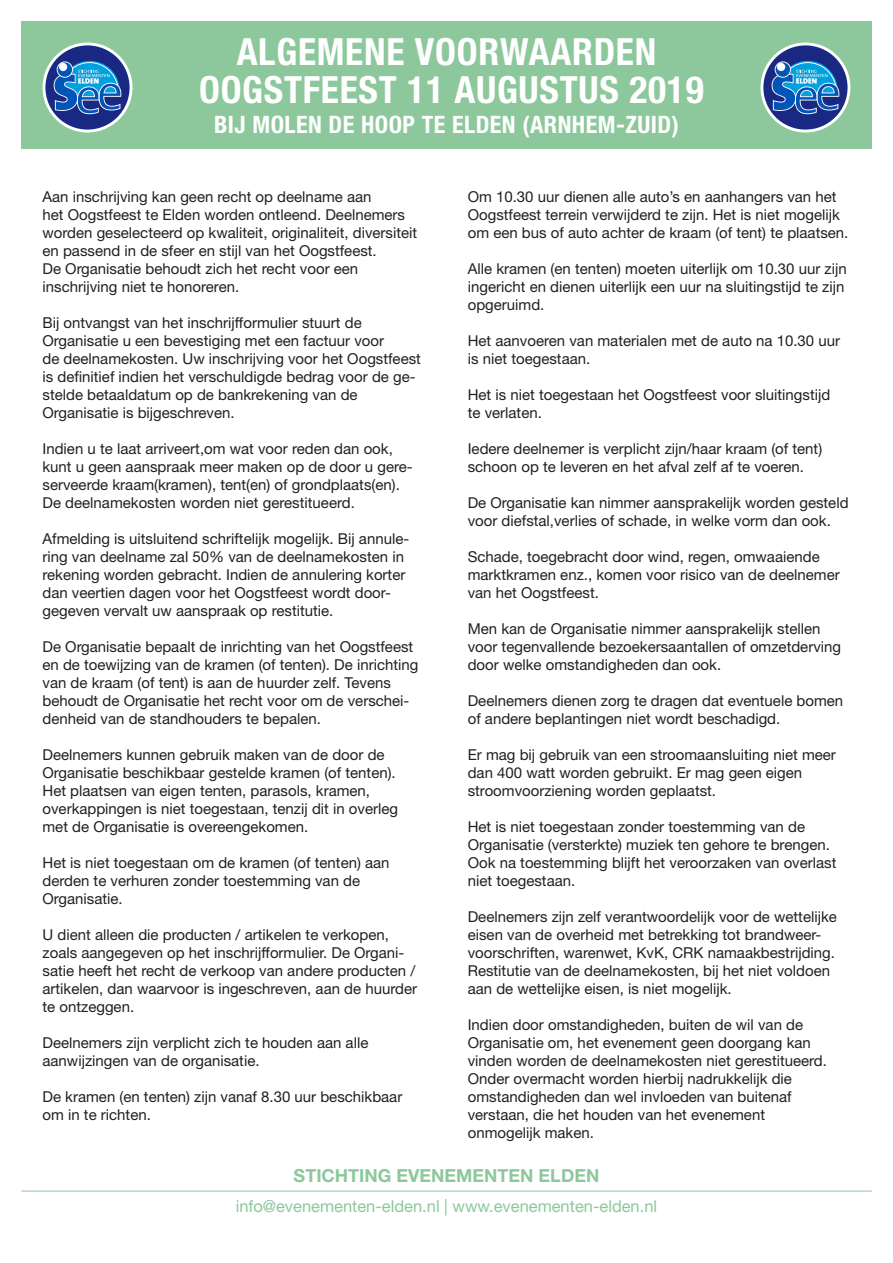
<style>
.page{position:relative;width:893px;height:1263px;background:#fff}
.page>*{position:absolute;margin:0;border:0;box-sizing:border-box;transform-origin:0 0}
.t1{font:700 condensed 37.5px/37.5px "Helvetica Neue LT Std";letter-spacing:.02em;color:#fff;text-align:center}
.t2{font:700 condensed 24px "Helvetica Neue LT Std";letter-spacing:.02em;color:#fff}
.t3{font:700 18px "Helvetica Neue LT Std";color:#8cc89b}
.t4{font:16.5px "Helvetica Neue LT Std";color:#8cc89b}
.t5{font:15px/18px "Helvetica Neue LT Std";color:#231f20}
</style>
<div class="page">
<div style="left:21px;top:21px;width:851px;height:128px;background:#8cc89b"></div>
<svg style="left:44px;top:44px;width:87px;height:87px;background:#323f8f"></svg>
<svg style="left:54px;top:61px;width:67px;height:53px;background:#367bbf"></svg>
<div style="left:43px;top:43px;width:89px;height:89px;border:3px solid #fff;border-radius:50%"></div>
<svg style="left:762px;top:44px;width:87px;height:87px;background:#324090"></svg>
<svg style="left:772px;top:61px;width:67px;height:53px;background:#367bbf"></svg>
<div style="left:760px;top:43px;width:90px;height:89px;border:3px solid #fff;border-radius:50%"></div>
<hr style="left:21px;top:1191px;width:851px;height:1px;background:#8cc89b">
<p class="t1" style="left:199px;top:32px;width:506px">ALGEMENE VOORWAARDEN<br>OOGSTFEEST 11 AUGUSTUS 2019</p>
<p class="t2" style="left:214px;top:109px;width:466px">BIJ MOLEN DE HOOP TE ELDEN (ARNHEM-ZUID)</p>
<p class="t5" style="left:468px;top:188px;width:382px">Om 10.30 uur dienen alle auto’s en aanhangers van het<br>Oogstfeest terrein verwijderd te zijn. Het is niet mogelijk om een bus of auto achter de kraam (of tent) te plaatsen.</p>
<p class="t5" style="left:468px;top:260px;width:381px">Alle kramen (en tenten) moeten uiterlijk om 10.30 uur zijn ingericht en dienen uiterlijk een uur na sluitingstijd te zijn opgeruimd.</p>
<p class="t5" style="left:468px;top:332px;width:374px">Het aanvoeren van materialen met de auto na 10.30 uur is niet toegestaan.</p>
<p class="t5" style="left:468px;top:386px;width:364px">Het is niet toegestaan het Oogstfeest voor sluitingstijd te verlaten.</p>
<p class="t5" style="left:468px;top:440px;width:356px">Iedere deelnemer is verplicht zijn/haar kraam (of tent) schoon op te leveren en het afval zelf af te voeren.</p>
<p class="t5" style="left:468px;top:494px;width:382px">De Organisatie kan nimmer aansprakelijk worden gesteld voor diefstal,verlies of schade, in welke vorm dan ook.</p>
<p class="t5" style="left:468px;top:548px;width:374px">Schade, toegebracht door wind, regen, omwaaiende marktkramen enz., komen voor risico van de deelnemer van het Oogstfeest.</p>
<p class="t5" style="left:468px;top:620px;width:375px">Men kan de Organisatie nimmer aansprakelijk stellen voor tegenvallende bezoekersaantallen of omzetderving door welke omstandigheden dan ook.</p>
<p class="t5" style="left:468px;top:692px;width:377px">Deelnemers dienen zorg te dragen dat eventuele bomen of andere beplantingen niet wordt beschadigd.</p>
<p class="t5" style="left:468px;top:746px;width:370px">Er mag bij gebruik van een stroomaansluiting niet meer dan 400 watt worden gebruikt. Er mag geen eigen stroomvoorziening worden geplaatst.</p>
<p class="t5" style="left:468px;top:818px;width:370px">Het is niet toegestaan zonder toestemming van de Organisatie (versterkte) muziek ten gehore te brengen.<br>Ook na toestemming blijft het veroorzaken van overlast niet toegestaan.</p>
<p class="t5" style="left:468px;top:908px;width:371px">Deelnemers zijn zelf verantwoordelijk voor de wettelijke eisen van de overheid met betrekking tot brandweer&shy;voorschriften, warenwet, KvK, CRK namaakbestrijding.<br>Restitutie van de deelnamekosten, bij het niet voldoen aan de wettelijke eisen, is niet mogelijk.</p>
<p class="t5" style="left:468px;top:1016px;width:361px">Indien door omstandigheden, buiten de wil van de Organisatie om, het evenement geen doorgang kan vinden worden de deelnamekosten niet gerestitueerd.<br>Onder overmacht worden hierbij nadrukkelijk die omstandigheden dan wel invloeden van buitenaf verstaan, die het houden van het evenement onmogelijk maken.</p>
<p class="t3" style="left:294px;top:1165px;width:307px">STICHTING EVENEMENTEN ELDEN</p>
<p class="t4" style="left:236px;top:1196px;width:423px">info@evenementen-elden.nl | www.evenementen-elden.nl</p>
<p class="t5" style="left:43px;top:188px;width:376px">Aan inschrijving kan geen recht op deelname aan<br>het Oogstfeest te Elden worden ontleend. Deelnemers worden geselecteerd op kwaliteit, originaliteit, diversiteit en passend in de sfeer en stijl van het Oogstfeest.<br>De Organisatie behoudt zich het recht voor een inschrijving niet te honoreren.</p>
<p class="t5" style="left:43px;top:314px;width:380px">Bij ontvangst van het inschrijfformulier stuurt de Organisatie u een bevestiging met een factuur voor<br>de deelnamekosten. Uw inschrijving voor het Oogstfeest is definitief indien het verschuldigde bedrag voor de ge&shy;stelde betaaldatum op de bankrekening van de Organisatie is bijgeschreven.</p>
<p class="t5" style="left:43px;top:440px;width:372px">Indien u te laat arriveert,om wat voor reden dan ook, kunt u geen aanspraak meer maken op de door u gere&shy;serveerde kraam(kramen), tent(en) of grondplaats(en).<br>De deelnamekosten worden niet gerestitueerd.</p>
<p class="t5" style="left:43px;top:530px;width:368px">Afmelding is uitsluitend schriftelijk mogelijk. Bij annule&shy;ring van deelname zal 50% van de deelnamekosten in rekening worden gebracht. Indien de annulering korter dan veertien dagen voor het Oogstfeest wordt door&shy;gegeven vervalt uw aanspraak op restitutie.</p>
<p class="t5" style="left:43px;top:638px;width:377px">De Organisatie bepaalt de inrichting van het Oogstfeest en de toewijzing van de kramen (of tenten). De inrichting van de kraam (of tent) is aan de huurder zelf. Tevens behoudt de Organisatie het recht voor om de verschei&shy;denheid van de standhouders te bepalen.</p>
<p class="t5" style="left:43px;top:746px;width:357px">Deelnemers kunnen gebruik maken van de door de Organisatie beschikbaar gestelde kramen (of tenten).<br>Het plaatsen van eigen tenten, parasols, kramen, overkappingen is niet toegestaan, tenzij dit in overleg met de Organisatie is overeengekomen.</p>
<p class="t5" style="left:43px;top:854px;width:349px">Het is niet toegestaan om de kramen (of tenten) aan derden te verhuren zonder toestemming van de<br>Organisatie.</p>
<p class="t5" style="left:43px;top:926px;width:376px">U dient alleen die producten / artikelen te verkopen, zoals aangegeven op het inschrijfformulier. De Organi&shy;satie heeft het recht de verkoop van andere producten / artikelen, dan waarvoor is ingeschreven, aan de huurder te ontzeggen.</p>
<p class="t5" style="left:43px;top:1034px;width:327px">Deelnemers zijn verplicht zich te houden aan alle aanwijzingen van de organisatie.</p>
<p class="t5" style="left:43px;top:1088px;width:361px">De kramen (en tenten) zijn vanaf 8.30 uur beschikbaar om in te richten.</p>
</div>
